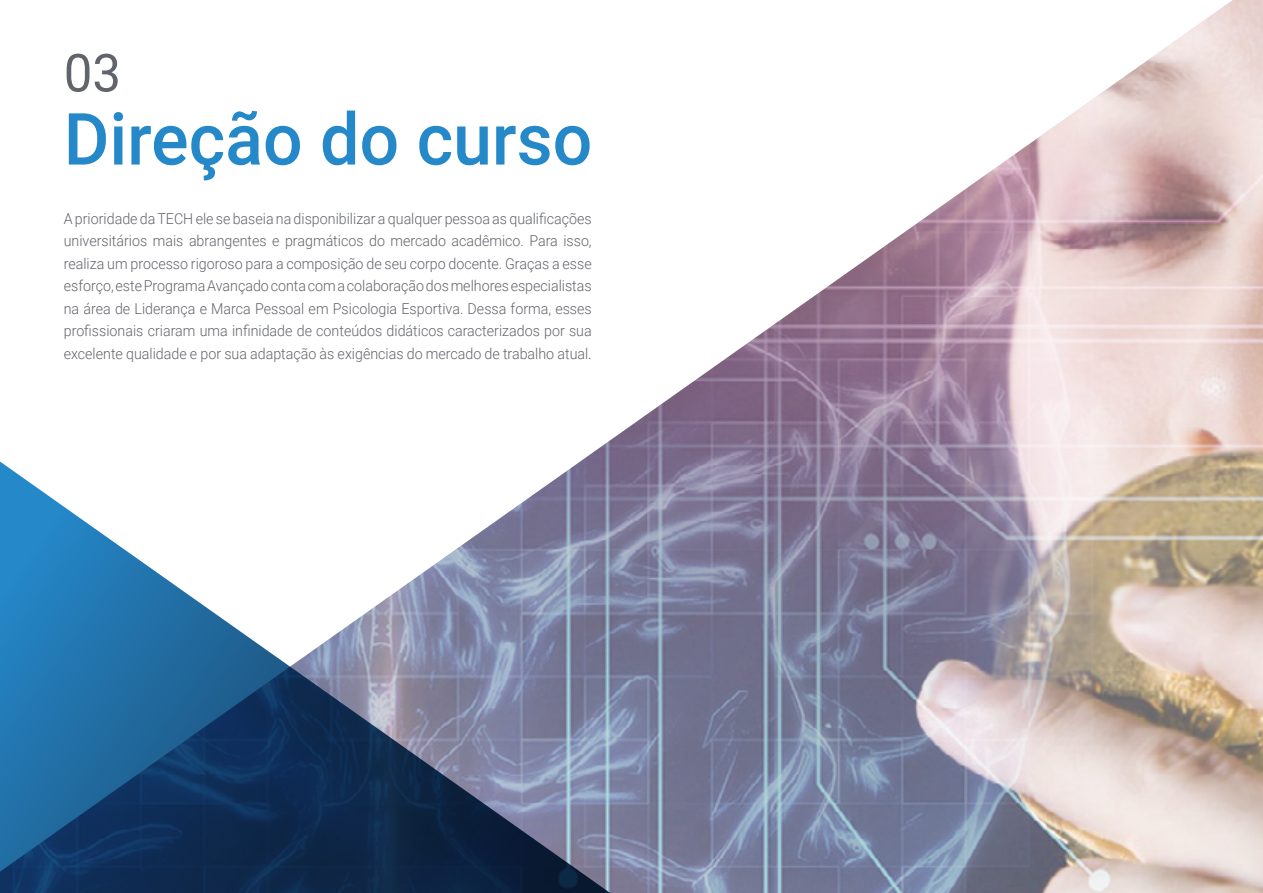
<style>
.page{position:relative;width:1263px;height:893px;background:#fff}
.page>*{position:absolute;margin:0;border:0;box-sizing:border-box;transform-origin:0 0}
.t1{font:500 72px "Roboto";color:#2488c9}
.t2{font:52.5px "Roboto";color:#61646a}
.t3{font:300 15px/22.5px "Roboto";color:#61646a;text-align:justify;scale:.95 1}
</style>
<div class="page">
<img style="left:602px;top:0;width:661px;height:893px">
<svg style="left:0;top:446px;width:640px;height:447px"></svg>
<h2 class="t2" style="left:64px;top:36px;width:59px">03</h2>
<h1 class="t1" style="left:64px;top:89px;width:530px">Direção do curso</h1>
<p class="t3" style="left:64px;top:207px;width:557px">A prioridade da TECH ele se baseia na disponibilizar a qualquer pessoa as qualificações universitários mais abrangentes e pragmáticos do mercado acadêmico. Para isso, realiza um processo rigoroso para a composição de seu corpo docente. Graças a esse esforço, este Programa Avançado conta com a colaboração dos melhores especialistas na área de Liderança e Marca Pessoal em Psicologia Esportiva. Dessa forma, esses profissionais criaram uma infinidade de conteúdos didáticos caracterizados por sua excelente qualidade e por sua adaptação às exigências do mercado de trabalho atual.</p>
</div>
